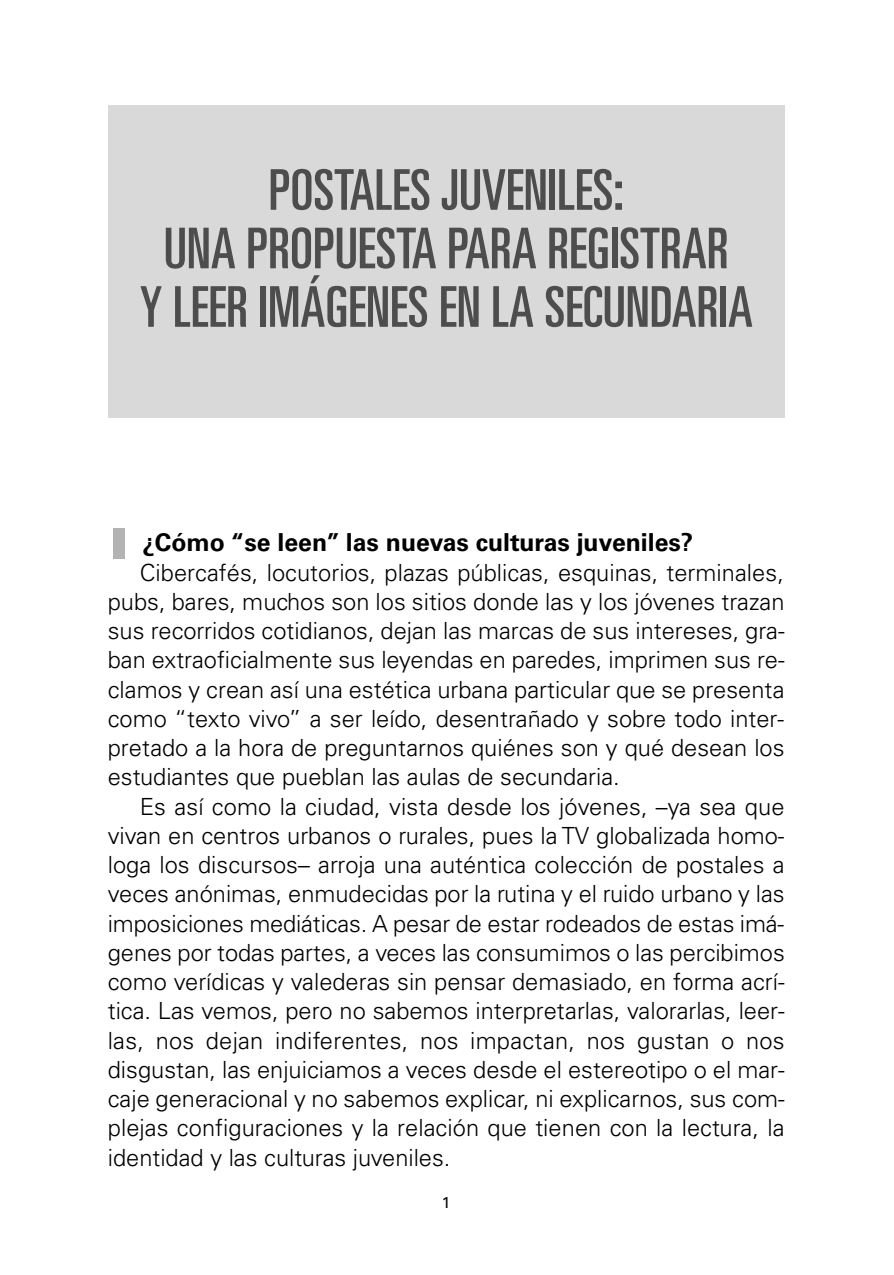
<style>
.page{position:relative;width:894px;height:1275px;background:#fff}
.page>*{position:absolute;margin:0;border:0;box-sizing:border-box;transform-origin:0 0}
.t1{font:ultra-condensed 56.25px/58.5px "Univers";color:#4d4d4d;text-align:center}
.t2{font:700 24.75px "Univers";color:#000}
.t3{font:300 23.62px/29.2px "Univers";color:#000;text-align:justify}
.t4{font:15.75px "Univers";color:#000}
</style>
<div class="page">
<svg style="left:108px;top:105px;width:677px;height:454px"></svg>
<h1 class="t1" style="left:139px;top:165px;width:614px">POSTALES JUVENILES:<br>UNA PROPUESTA PARA REGISTRAR<br>Y LEER IMÁGENES EN LA SECUNDARIA</h1>
<p class="t2" style="left:142px;top:533px;width:552px">¿Cómo “se leen” las nuevas culturas juveniles?</p>
<p class="t3" style="left:108px;top:560px;width:678px;text-indent:32px">Cibercafés, locutorios, plazas públicas, esquinas, terminales, pubs, bares, muchos son los sitios donde las y los jóvenes trazan sus recorridos cotidianos, dejan las marcas de sus intereses, gra&shy;ban extraoficialmente sus leyendas en paredes, imprimen sus re&shy;clamos y crean así una estética urbana particular que se presenta como “texto vivo” a ser leído, desentrañado y sobre todo inter&shy;pretado a la hora de preguntarnos quiénes son y qué desean los estudiantes que pueblan las aulas de secundaria.</p>
<p class="t3" style="left:108px;top:794px;width:678px;text-indent:32px">Es así como la ciudad, vista desde los jóvenes, –ya sea que vivan en centros urbanos o rurales, pues la TV globalizada homo&shy;loga los discursos– arroja una auténtica colección de postales a veces anónimas, enmudecidas por la rutina y el ruido urbano y las imposiciones mediáticas. A pesar de estar rodeados de estas imá&shy;genes por todas partes, a veces las consumimos o las percibimos como verídicas y valederas sin pensar demasiado, en forma acrí&shy;tica. Las vemos, pero no sabemos interpretarlas, valorarlas, leer&shy;las, nos dejan indiferentes, nos impactan, nos gustan o nos disgustan, las enjuiciamos a veces desde el estereotipo o el mar&shy;caje generacional y no sabemos explicar, ni explicarnos, sus com&shy;plejas configuraciones y la relación que tienen con la lectura, la identidad y las culturas juveniles.</p>
<p class="t4" style="left:441px;top:1197px;width:10px">1</p>
</div>
